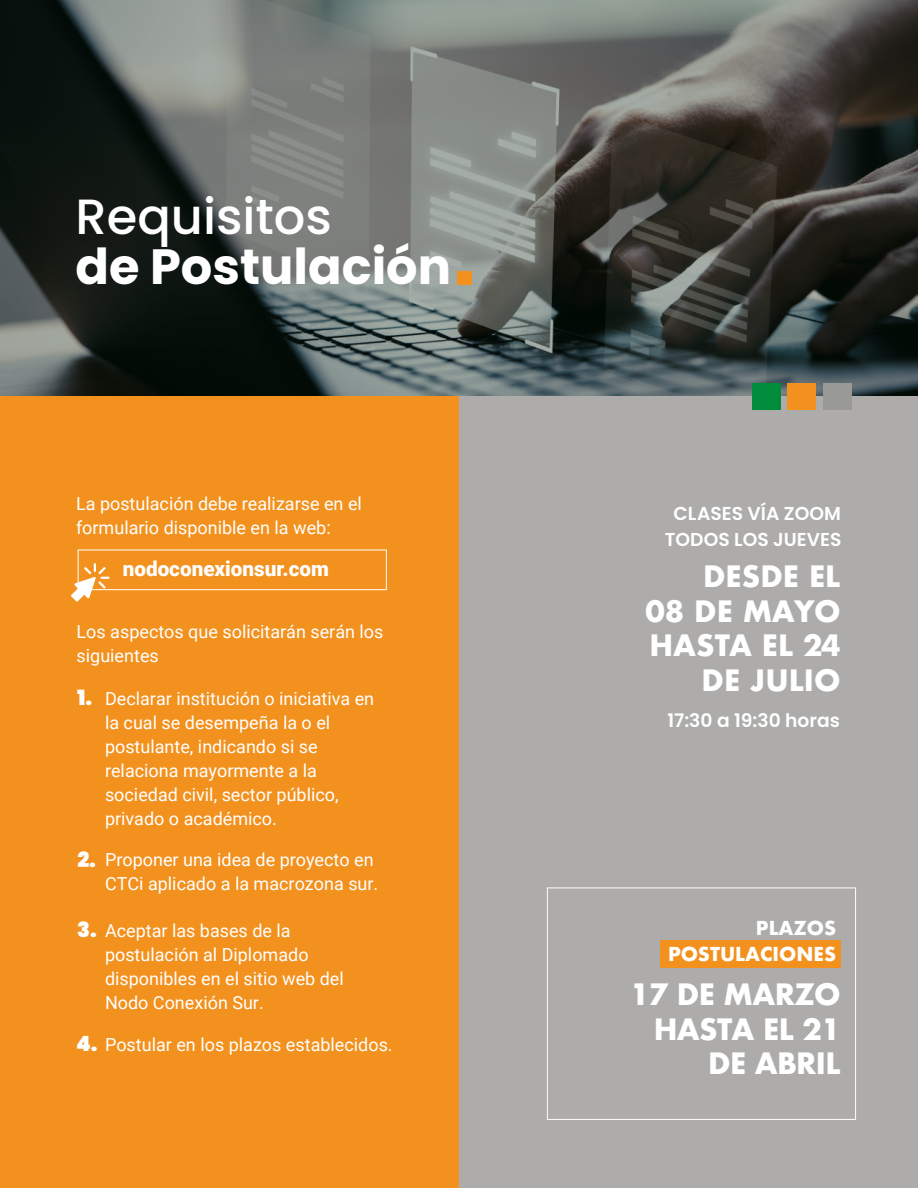
<style>
.page{position:relative;width:918px;height:1188px;background:#fff}
.page>*{position:absolute;margin:0;border:0;box-sizing:border-box;transform-origin:0 0}
.t1{font:700 49.5px "Poppins";color:#fff}
.t2{font:500 49.5px "Poppins";color:#fff}
.t3{font:700 28.65px/34.3px "Futura";color:#fff;text-align:right}
.t4{font:700 28.65px/34.3px "Futura";letter-spacing:-.025em;color:#fff;text-align:right}
.t5{font:900 21px "Poppins";color:#fff}
.t6{font:900 20.7px "Roboto";color:#fff}
.t7{font:600 18.75px "Poppins";color:#fff}
.t8{font:700 18.75px/25.5px "Futura";color:#fff;text-align:right}
.t9{font:18px/24px "Roboto";color:#fff}
</style>
<div class="page">
<div style="left:0;top:395px;width:459px;height:793px;background:#f3911e"></div>
<svg style="left:71px;top:563px;width:39px;height:39px"></svg>
<div style="left:459px;top:396px;width:459px;height:792px;background:#adacaa"></div>
<div style="left:660px;top:940px;width:180px;height:27px;background:#f3911e"></div>
<svg style="left:0;top:0;width:918px;height:396px;background:#505551"></svg>
<div style="left:752px;top:383px;width:29px;height:26px;background:#008c3a"></div>
<div style="left:788px;top:383px;width:28px;height:26px;background:#f3911e"></div>
<div style="left:823px;top:383px;width:28px;height:26px;background:#999997"></div>
<div style="left:457px;top:271px;width:14px;height:13px;background:#f3911e"></div>
<div style="left:78px;top:550px;width:309px;height:40px;border:1px solid #fff"></div>
<div style="left:547px;top:888px;width:309px;height:232px;border:1px solid #fff"></div>
<h1 class="t2" style="left:76px;top:188px;width:258px">Requisitos</h1>
<h1 class="t1" style="left:76px;top:238px;width:377px">de Postulación</h1>
<p class="t9" style="left:76px;top:491px;width:287px">La postulación debe realizarse en el formulario disponible en la web:</p>
<p class="t6" style="left:123px;top:554px;width:208px">nodoconexionsur.com</p>
<p class="t9" style="left:77px;top:619px;width:308px">Los aspectos que solicitarán serán los siguientes</p>
<p class="t9" style="left:105px;top:686px;width:271px">Declarar institución o iniciativa en la cual se desempeña la o el postulante, indicando si se relaciona mayormente a la sociedad civil, sector público, privado o académico.</p>
<p class="t9" style="left:105px;top:847px;width:275px">Proponer una idea de proyecto en<br>CTCi aplicado a la macrozona sur.</p>
<p class="t9" style="left:105px;top:918px;width:240px">Aceptar las bases de la postulación al Diplomado disponibles en el sitio web del<br>Nodo Conexión Sur.</p>
<p class="t5" style="left:77px;top:685px;width:17px">1.</p>
<p class="t5" style="left:77px;top:848px;width:20px">2.</p>
<p class="t5" style="left:77px;top:917px;width:21px">3.</p>
<p class="t5" style="left:76px;top:1032px;width:23px">4.</p>
<p class="t9" style="left:105px;top:1032px;width:289px">Postular en los plazos establecidos.</p>
<p class="t7" style="left:674px;top:502px;width:169px">CLASES VÍA ZOOM</p>
<p class="t7" style="left:665px;top:529px;width:178px">TODOS LOS JUEVES</p>
<h2 class="t3" style="left:645px;top:559px;width:197px">DESDE EL<br>08 DE MAYO<br>HASTA EL 24<br>DE JULIO</h2>
<p class="t7" style="left:667px;top:710px;width:174px">17:30 a 19:30 horas</p>
<p class="t8" style="left:668px;top:916px;width:170px">PLAZOS<br>POSTULACIONES</p>
<h2 class="t4" style="left:630px;top:977px;width:212px">17 DE MARZO<br>HASTA EL 21<br>DE ABRIL</h2>
</div>
